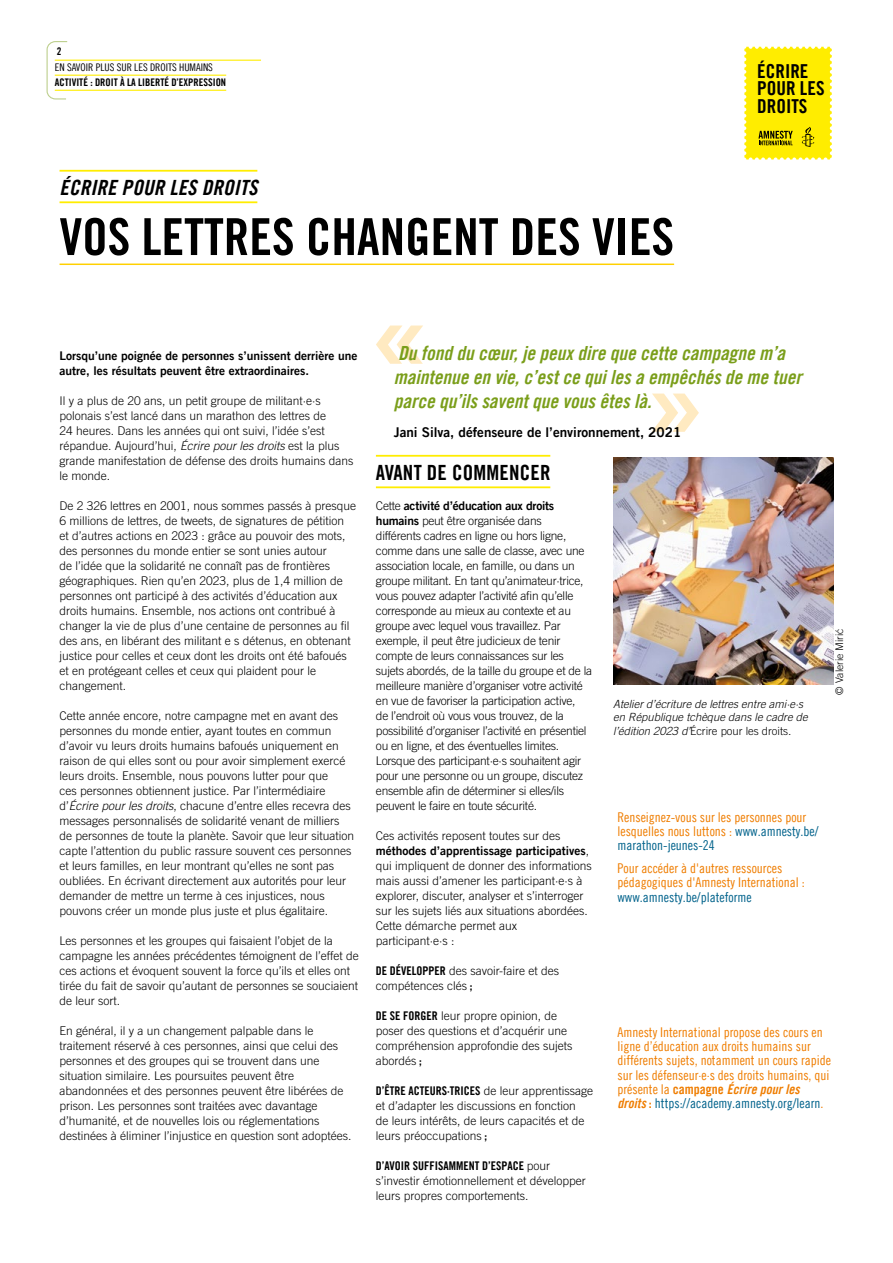
<style>
.page{position:relative;width:893px;height:1263px;background:#fff}
.page>*{position:absolute;margin:0;border:0;box-sizing:border-box;transform-origin:0 0}
.t1{font:51px "Amnesty Trade Gothic Bd Cn 20";color:#000}
.t2{font:21px "Amnesty Trade Gothic Bd Cn 20 Ob";letter-spacing:.01em;color:#000}
.t3{font:21px "Amnesty Trade Gothic Bd Cn 20";letter-spacing:.01em;color:#000}
.t4{font:19.5px/24px "Amnesty Trade Gothic Bd Cn 20 Ob";color:#7a9e1a}
.t5{font:19.2px/17.4px "Amnesty Trade Gothic Bd Cn 20";color:#000}
.t6{font:13.5px/14.2px "Amnesty Trade Gothic Cn 18";color:#ef7d00}
.t7{font:13.5px "Amnesty Trade Gothic Cn 18";color:#00628b}
.t8{font:13.5px "Amnesty Trade Gothic Bd 2";color:#000}
.t9{font:13.5px "Amnesty Trade Gothic Bd Cn 20 Ob";color:#ef7d00}
.t10{font:300 12px/15px "Amnesty Trade Gothic";color:#000}
.t11{font:300 12px/15px "Amnesty Trade Gothic";letter-spacing:-.02em;color:#000}
.t12{font:12px/15px "Amnesty Trade Gothic Bd 2";color:#000}
.t13{font:12px "Amnesty Trade Gothic Bd Cn 20";color:#000}
.t14{font:12px "Amnesty Trade Gothic Bd 2";letter-spacing:-.02em;color:#000}
.t15{font:italic 300 11.25px/13.5px "Amnesty Trade Gothic";color:#000}
.t16{font:10.5px "Amnesty Trade Gothic Bd Cn 20";color:#000}
.t17{font:10.5px "Amnesty Trade Gothic Cn 18";color:#000}
.t18{font:300 10.5px "Amnesty Trade Gothic";color:#000}
.s1{font-style:italic}
.s2{font-family:"Amnesty Trade Gothic";font-weight:300}
.s3{font-family:"Amnesty Trade Gothic Bd 2";font-weight:400}
.s4{font-family:"Amnesty Trade Gothic Bd Cn 20";font-weight:400}
.s5{font-style:normal}
.s6{color:#00628b}
.s7{font-family:"Amnesty Trade Gothic Cn 18"}
.s8{font-family:"Amnesty Trade Gothic Bd Cn 20"}
.s9{font-family:"Amnesty Trade Gothic Bd Cn 20 Ob";color:#ef7d00}
.s10{font-family:"Amnesty Trade Gothic Bd Cn 20";color:#ef7d00}
.s11{color:#ef7d00}
</style>
<div class="page">
<svg style="left:376px;top:325px;width:47px;height:39px"></svg>
<svg style="left:652px;top:394px;width:47px;height:38px"></svg>
<img style="left:613px;top:457px;width:220px;height:228px">
<hr style="left:376px;top:455px;width:174px;height:2px;background:#ffed00">
<hr style="left:376px;top:486px;width:174px;height:2px;background:#ffed00">
<hr style="left:60px;top:170px;width:197px;height:2px;background:#ffed00">
<hr style="left:60px;top:201px;width:197px;height:2px;background:#ffed00">
<hr style="left:60px;top:264px;width:614px;height:1px;background:#ffd000">
<hr style="left:55px;top:60px;width:206px;height:1px;background:#ffed00">
<hr style="left:55px;top:75px;width:171px;height:1px;background:#ffed00">
<hr style="left:55px;top:90px;width:171px;height:1px;background:#ffed00">
<svg style="left:46px;top:41px;width:22px;height:59px"></svg>
<svg style="left:744px;top:47px;width:88px;height:112px;background:#f7e60a"></svg>
<p class="t16" style="left:57px;top:45px;width:6px">2</p>
<p class="t17" style="left:55px;top:61px;width:160px">EN SAVOIR PLUS SUR LES DROITS HUMAINS</p>
<p class="t16" style="left:55px;top:76px;width:173px">ACTIVITÉ : DROIT À LA LIBERTÉ D’EXPRESSION</p>
<h2 class="t2" style="left:60px;top:175px;width:200px">ÉCRIRE POUR LES DROITS</h2>
<h1 class="t1" style="left:60px;top:206px;width:616px">VOS LETTRES CHANGENT DES VIES</h1>
<h3 class="t5" style="left:757px;top:62px;width:69px">ÉCRIRE<br>POUR LES<br>DROITS</h3>
<p class="t12" style="left:60px;top:348px;width:300px">Lorsqu’une poignée de personnes s’unissent derrière une autre, les résultats peuvent être extraordinaires.</p>
<p class="t10" style="left:60px;top:393px;width:296px">Il y a plus de 20 ans, un petit groupe de militant·e·s polonais s’est lancé dans un marathon des lettres de<br>24 heures. Dans les années qui ont suivi, l’idée s’est répandue. Aujourd’hui, <span class="s1">Écrire pour les droits</span> est la plus grande manifestation de défense des droits humains dans le monde.</p>
<p class="t10" style="left:60px;top:498px;width:298px">De 2 326 lettres en 2001, nous sommes passés à presque 6 millions de lettres, de tweets, de signatures de pétition et d’autres actions en 2023 : grâce au pouvoir des mots, des personnes du monde entier se sont unies autour<br>de l’idée que la solidarité ne connaît pas de frontières géographiques. Rien qu’en 2023, plus de 1,4 million de personnes ont participé à des activités d’éducation aux droits humains. Ensemble, nos actions ont contribué à changer la vie de plus d’une centaine de personnes au fil des ans, en libérant des militant e s détenus, en obtenant justice pour celles et ceux dont les droits ont été bafoués et en protégeant celles et ceux qui plaident pour le changement.</p>
<p class="t10" style="left:60px;top:708px;width:296px">Cette année encore, notre campagne met en avant des personnes du monde entier, ayant toutes en commun d’avoir vu leurs droits humains bafoués uniquement en raison de qui elles sont ou pour avoir simplement exercé leurs droits. Ensemble, nous pouvons lutter pour que<br>ces personnes obtiennent justice. Par l’intermédiaire d’<span class="s1">Écrire pour les droits</span>, chacune d’entre elles recevra des messages personnalisés de solidarité venant de milliers de personnes de toute la planète. Savoir que leur situation capte l’attention du public rassure souvent ces personnes et leurs familles, en leur montrant qu’elles ne sont pas oubliées. En écrivant directement aux autorités pour leur demander de mettre un terme à ces injustices, nous pouvons créer un monde plus juste et plus égalitaire.</p>
<p class="t10" style="left:60px;top:933px;width:301px">Les personnes et les groupes qui faisaient l’objet de la campagne les années précédentes témoignent de l’effet de ces actions et évoquent souvent la force qu’ils et elles ont tirée du fait de savoir qu’autant de personnes se souciaient de leur sort.</p>
<p class="t10" style="left:60px;top:1023px;width:294px">En général, il y a un changement palpable dans le traitement réservé à ces personnes, ainsi que celui des personnes et des groupes qui se trouvent dans une situation similaire. Les poursuites peuvent être abandonnées et des personnes peuvent être libérées de prison. Les personnes sont traitées avec davantage d’humanité, et de nouvelles lois ou réglementations destinées à éliminer l’injustice en question sont adoptées.</p>
<h3 class="t4" style="left:394px;top:341px;width:410px">Du fond du cœur, je peux dire que cette campagne m’a maintenue en vie, c’est ce qui les a empêchés de me tuer parce qu’ils savent que vous êtes là.</h3>
<p class="t8" style="left:394px;top:424px;width:289px">Jani Silva, défenseure de l’environnement, 2021</p>
<h2 class="t3" style="left:376px;top:460px;width:176px">AVANT DE COMMENCER</h2>
<p class="t14" style="left:376px;top:498px;width:180px"><span class="s2">Cette</span> activité d’éducation aux droits</p>
<p class="t11" style="left:376px;top:513px;width:218px"><span class="s3">humains</span> peut être organisée dans<br>différents cadres en ligne ou hors ligne, comme dans une salle de classe, avec une association locale, en famille, ou dans un groupe militant. En tant qu’animateur·trice, vous pouvez adapter l’activité afin qu’elle corresponde au mieux au contexte et au groupe avec lequel vous travaillez. Par exemple, il peut être judicieux de tenir compte de leurs connaissances sur les sujets abordés, de la taille du groupe et de la meilleure manière d’organiser votre activité en vue de favoriser la participation active,<br>de l’endroit où vous vous trouvez, de la possibilité d’organiser l’activité en présentiel ou en ligne, et des éventuelles limites.<br>Lorsque des participant·e·s souhaitent agir pour une personne ou un groupe, discutez ensemble afin de déterminer si elles/ils peuvent le faire en toute sécurité.</p>
<p class="t10" style="left:376px;top:828px;width:186px">Ces activités reposent toutes sur des</p>
<p class="t12" style="left:376px;top:843px;width:215px">méthodes d’apprentissage participatives<span class="s2">,</span></p>
<p class="t10" style="left:376px;top:858px;width:218px">qui impliquent de donner des informations mais aussi d’amener les participant·e·s à explorer, discuter, analyser et s’interroger sur les sujets liés aux situations abordées.<br>Cette démarche permet aux participant·e·s :</p>
<p class="t10" style="left:376px;top:963px;width:185px"><span class="s4">DE DÉVELOPPER</span> des savoir-faire et des compétences clés <span class="s4">;</span></p>
<p class="t10" style="left:376px;top:1008px;width:198px"><span class="s4">DE SE FORGER</span> leur propre opinion, de poser des questions et d’acquérir une compréhension approfondie des sujets abordés <span class="s4">;</span></p>
<p class="t13" style="left:376px;top:1083px;width:219px">D’ÊTRE ACTEURS·TRICES <span class="s2">de leur apprentissage</span></p>
<p class="t10" style="left:376px;top:1098px;width:210px">et d’adapter les discussions en fonction de leurs intérêts, de leurs capacités et de leurs préoccupations <span class="s4">;</span></p>
<p class="t13" style="left:376px;top:1158px;width:176px">D’AVOIR SUFFISAMMENT D’ESPACE <span class="s2">pour</span></p>
<p class="t10" style="left:376px;top:1173px;width:211px">s’investir émotionnellement et développer leurs propres comportements.</p>
<p class="t15" style="left:613px;top:697px;width:196px">Atelier d’écriture de lettres entre ami·e·s en République tchèque dans le cadre de l’édition 2023 d’<span class="s5">Écrire pour les droits</span>.</p>
<p class="t18" style="left:833px;top:695px;width:67px;rotate:-90deg">© Valerie Mirić</p>
<p class="t6" style="left:617px;top:810px;width:202px">Renseignez-vous sur les personnes pour lesquelles nous luttons : <span class="s6">www.amnesty.be/ marathon-jeunes-24</span></p>
<p class="t6" style="left:617px;top:861px;width:189px">Pour accéder à d'autres ressources pédagogiques d'Amnesty International :</p>
<p class="t7" style="left:617px;top:889px;width:136px">www.amnesty.be/plateforme</p>
<p class="t6" style="left:617px;top:1025px;width:215px">Amnesty International propose des cours en ligne d’éducation aux droits humains sur différents sujets, notamment un cours rapide sur les défenseur·e·s des droits humains, qui</p>
<p class="t9" style="left:617px;top:1081px;width:184px"><span class="s7">présente la</span> <span class="s8">campagne</span> Écrire pour les</p>
<p class="t7" style="left:617px;top:1095px;width:208px"><span class="s9">droits</span> <span class="s10">:</span> https://academy.amnesty.org/learn<span class="s11">.</span></p>
</div>
